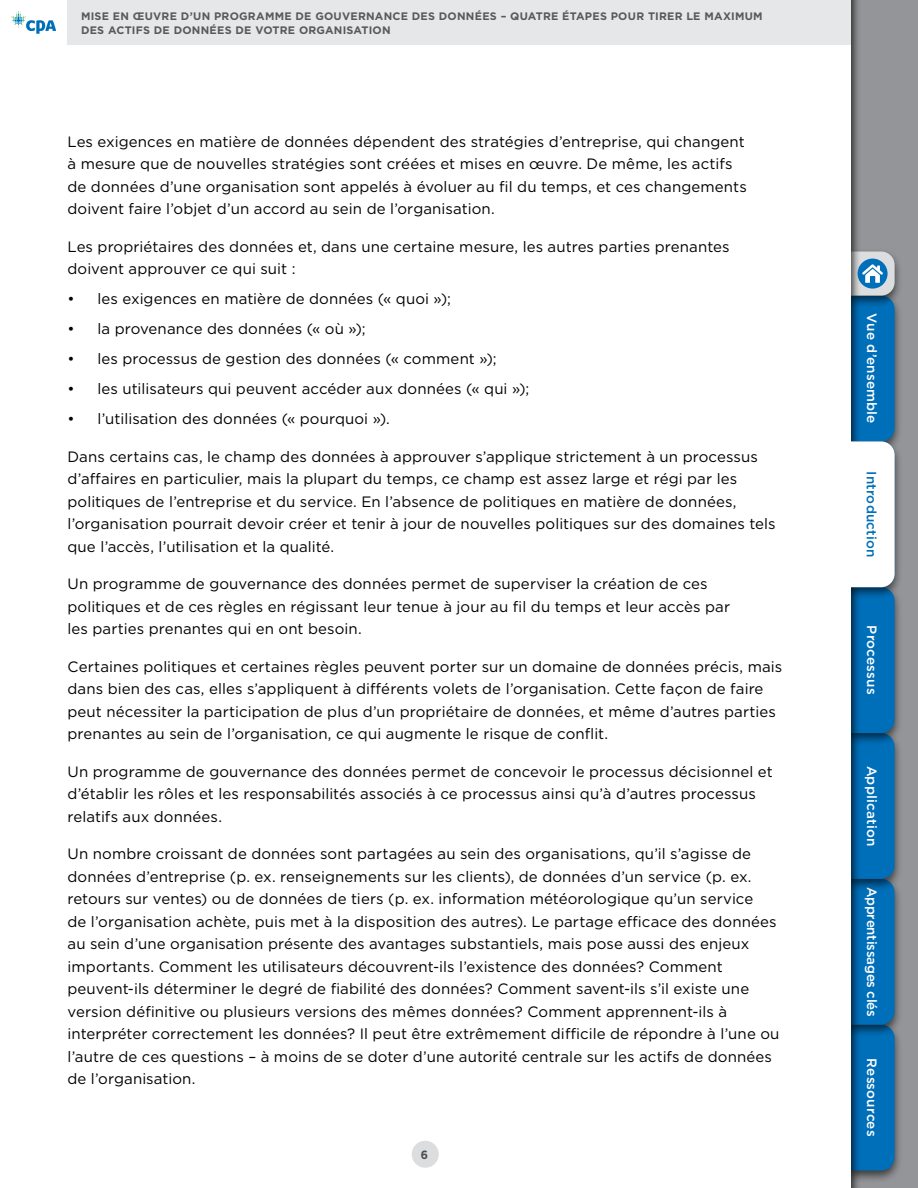
<style>
.page{position:relative;width:918px;height:1188px;background:#fff}
.page>*{position:absolute;margin:0;border:0;box-sizing:border-box;transform-origin:0 0}
.CPA__body{font:15px/22.5px "Gotham";letter-spacing:.005em;color:#000}
.t1{font:500 13.5px "Gotham";letter-spacing:.01em;color:#fff}
.t2{font:500 13.5px "Gotham";letter-spacing:-.015em;color:#fff}
.t3{font:500 13.5px "Gotham";letter-spacing:.015em;color:#006fba}
.t4{font:700 12px "Gotham";color:#4d4d4f}
.t5{font:700 10.8px/13.5px "Gotham";letter-spacing:.02em;color:#58595b}
</style>
<div class="page">
<div style="left:837px;top:0;width:81px;height:1188px;background:#000;opacity:.75"></div>
<div style="left:841px;top:0;width:10px;height:1188px;background:#fff"></div>
<svg style="left:851px;top:252px;width:44px;height:918px"></svg>
<div style="left:412px;top:1141px;width:27px;height:27px;background:#dcddde;border-radius:50%"></div>
<div style="left:68px;top:0;width:783px;height:45px;background:#e6e7e8"></div>
<svg style="left:12px;top:11px;width:44px;height:23px"></svg>
<p class="t5" style="left:81px;top:9px;width:683px">MISE EN ŒUVRE D’UN PROGRAMME DE GOUVERNANCE DES DONNÉES – QUATRE ÉTAPES POUR TIRER LE MAXIMUM<br>DES ACTIFS DE DONNÉES DE VOTRE ORGANISATION</p>
<p class="CPA__body" style="left:68px;top:130px;width:681px">Les exigences en matière de données dépendent des stratégies d’entreprise, qui changent à mesure que de nouvelles stratégies sont créées et mises en œuvre. De même, les actifs de données d’une organisation sont appelés à évoluer au fil du temps, et ces changements doivent faire l’objet d’un accord au sein de l’organisation.</p>
<p class="CPA__body" style="left:68px;top:235px;width:664px">Les propriétaires des données et, dans une certaine mesure, les autres parties prenantes doivent approuver ce qui suit :</p>
<p class="CPA__body" style="left:68px;top:288px;width:385px">• les exigences en matière de données (« quoi »);</p>
<p class="CPA__body" style="left:68px;top:318px;width:300px">• la provenance des données (« où »);</p>
<p class="CPA__body" style="left:68px;top:348px;width:431px">• les processus de gestion des données (« comment »);</p>
<p class="CPA__body" style="left:68px;top:378px;width:463px">• les utilisateurs qui peuvent accéder aux données (« qui »);</p>
<p class="CPA__body" style="left:68px;top:408px;width:324px">• l’utilisation des données (« pourquoi »).</p>
<p class="CPA__body" style="left:68px;top:445px;width:710px">Dans certains cas, le champ des données à approuver s’applique strictement à un processus d’affaires en particulier, mais la plupart du temps, ce champ est assez large et régi par les politiques de l’entreprise et du service. En l’absence de politiques en matière de données, l’organisation pourrait devoir créer et tenir à jour de nouvelles politiques sur des domaines tels que l’accès, l’utilisation et la qualité.</p>
<p class="CPA__body" style="left:68px;top:573px;width:664px">Un programme de gouvernance des données permet de superviser la création de ces politiques et de ces règles en régissant leur tenue à jour au fil du temps et leur accès par les parties prenantes qui en ont besoin.</p>
<p class="CPA__body" style="left:68px;top:655px;width:716px">Certaines politiques et certaines règles peuvent porter sur un domaine de données précis, mais dans bien des cas, elles s’appliquent à différents volets de l’organisation. Cette façon de faire peut nécessiter la participation de plus d’un propriétaire de données, et même d’autres parties prenantes au sein de l’organisation, ce qui augmente le risque de conflit.</p>
<p class="CPA__body" style="left:68px;top:760px;width:707px">Un programme de gouvernance des données permet de concevoir le processus décisionnel et d’établir les rôles et les responsabilités associés à ce processus ainsi qu’à d’autres processus relatifs aux données.</p>
<p class="CPA__body" style="left:68px;top:843px;width:714px">Un nombre croissant de données sont partagées au sein des organisations, qu’il s’agisse de données d’entreprise (p. ex. renseignements sur les clients), de données d’un service (p. ex. retours sur ventes) ou de données de tiers (p. ex. information météorologique qu’un service<br>de l’organisation achète, puis met à la disposition des autres). Le partage efficace des données au sein d’une organisation présente des avantages substantiels, mais pose aussi des enjeux importants. Comment les utilisateurs découvrent-ils l’existence des données? Comment peuvent-ils déterminer le degré de fiabilité des données? Comment savent-ils s’il existe une version définitive ou plusieurs versions des mêmes données? Comment apprennent-ils à interpréter correctement les données? Il peut être extrêmement difficile de répondre à l’une ou l’autre de ces questions – à moins de se doter d’une autorité centrale sur les actifs de données de l’organisation.</p>
<p class="t4" style="left:421px;top:1147px;width:9px">6</p>
<p class="t1" style="left:881px;top:313px;width:112px;rotate:90deg">Vue d’ensemble</p>
<p class="t3" style="left:880px;top:471px;width:88px;rotate:90deg">Introduction</p>
<p class="t1" style="left:881px;top:625px;width:71px;rotate:90deg">Processus</p>
<p class="t1" style="left:881px;top:766px;width:82px;rotate:90deg">Application</p>
<p class="t2" style="left:881px;top:887px;width:132px;rotate:90deg">Apprentissages clés</p>
<p class="t1" style="left:881px;top:1058px;width:80px;rotate:90deg">Ressources</p>
</div>
